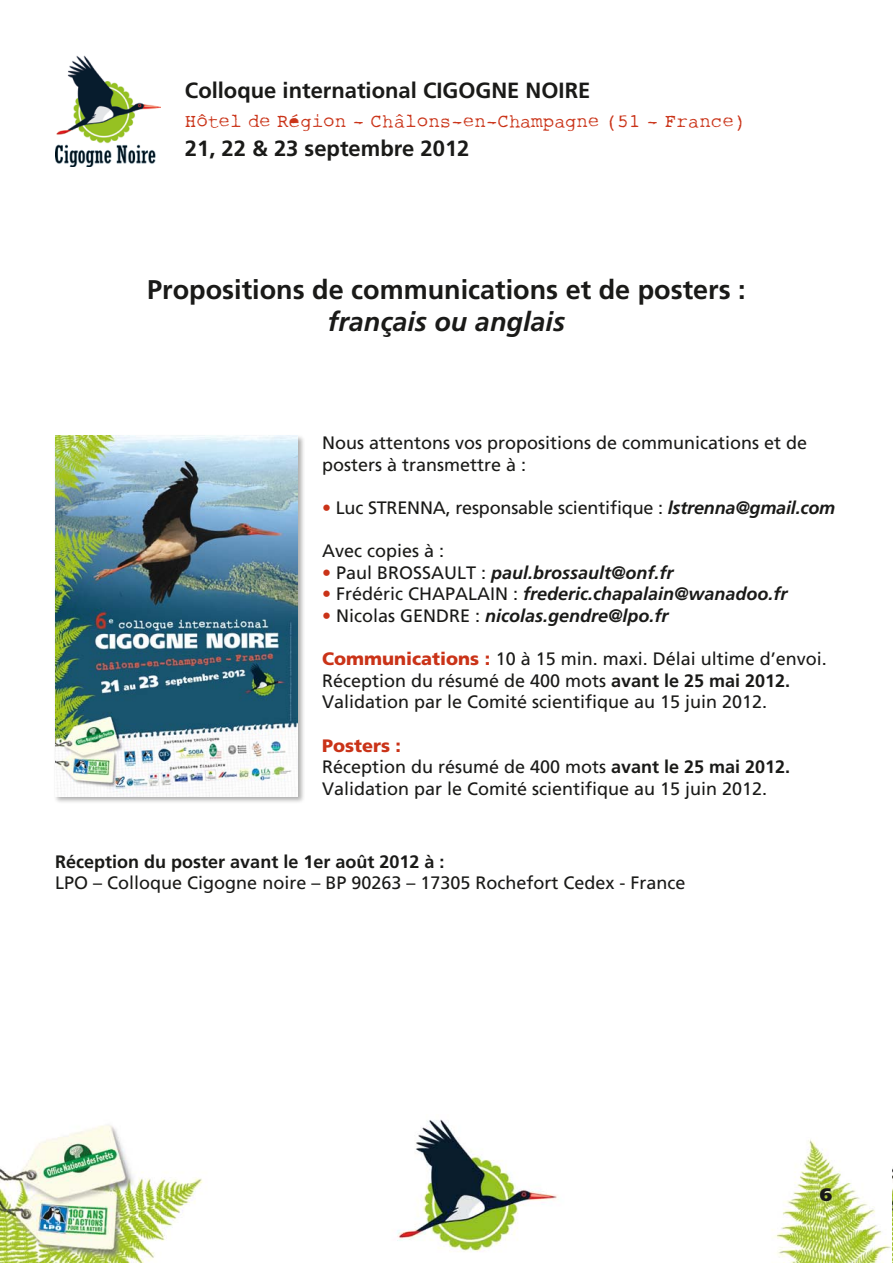
<style>
.page{position:relative;width:893px;height:1263px;background:#fff}
.page>*{position:absolute;margin:0;border:0;box-sizing:border-box;transform-origin:0 0}
.t1{font:700 27px "Frutiger";color:#1a1a18}
.t2{font:italic 700 27px "Frutiger";color:#1a1a18}
.t3{font:700 21.9px "Frutiger";color:#1a1a18}
.t4{font:19.2px "Rough Typewriter";color:#ca3318}
.t5{font:18px/21.6px "Frutiger";color:#1a1a18}
.t6{font:italic 700 18px "Frutiger";color:#1a1a18}
.t7{font:700 18px "Frutiger";color:#1a1a18}
.t8{font:900 18px "Frutiger";color:#1a1a18}
.s1{color:#ca3318}
.s2{font-weight:700;font-style:italic}
.s3{font-weight:400;font-style:normal;color:#ca3318}
.s4{font-weight:400;font-style:normal}
.s5{font-weight:900;color:#ca3318}
.s6{font-weight:700}
</style>
<div class="page">
<img style="left:0;top:1119px;width:893px;height:144px">
<img style="left:55px;top:55px;width:106px;height:111px">
<div style="left:54px;top:434px;width:251px;height:370px;background:#1a1a18;opacity:.35"></div>
<img style="left:55px;top:436px;width:243px;height:361px">
<p class="t3" style="left:185px;top:77px;width:407px">Colloque international Cigogne noire</p>
<p class="t4" style="left:185px;top:109px;width:562px">Hôtel de Région - Châlons-en-Champagne (51 - France)</p>
<p class="t3" style="left:185px;top:135px;width:286px">21, 22 &amp; 23 septembre 2012</p>
<h1 class="t1" style="left:147px;top:274px;width:600px">Propositions de communications et de posters :</h1>
<h1 class="t2" style="left:328px;top:306px;width:239px">français ou anglais</h1>
<p class="t5" style="left:322px;top:432px;width:487px">Nous attentons vos propositions de communications et de posters à transmettre à :</p>
<p class="t5" style="left:322px;top:497px;width:515px"><span class="s1">•</span> Luc STRENNA, responsable scientifique : <span class="s2">lstrenna@gmail.com</span></p>
<p class="t5" style="left:322px;top:540px;width:124px">Avec copies à :</p>
<p class="t6" style="left:322px;top:562px;width:353px"><span class="s3">•</span> <span class="s4">Paul BROSSAULT :</span> paul.brossault@onf.fr</p>
<p class="t6" style="left:322px;top:584px;width:467px"><span class="s3">•</span> <span class="s4">Frédéric CHAPALAIN :</span> frederic.chapalain@wanadoo.fr</p>
<p class="t6" style="left:322px;top:605px;width:348px"><span class="s3">•</span> <span class="s4">Nicolas GENDRE :</span> nicolas.gendre@lpo.fr</p>
<p class="t5" style="left:322px;top:648px;width:506px"><span class="s5">Communications :</span> 10 à 15 min. maxi. Délai ultime d’envoi.<br>Réception du résumé de 400 mots <span class="s6">avant le 25 mai 2012.<br></span>Validation par le Comité scientifique au 15 juin 2012.</p>
<p class="t5" style="left:322px;top:734px;width:470px"><span class="s5">Posters :<br></span>Réception du résumé de 400 mots <span class="s6">avant le 25 mai 2012.<br></span>Validation par le Comité scientifique au 15 juin 2012.</p>
<p class="t7" style="left:55px;top:851px;width:391px">Réception du poster avant le 1er août 2012 à :</p>
<p class="t5" style="left:55px;top:872px;width:632px">LPO – Colloque Cigogne noire – BP 90263 – 17305 Rochefort Cedex - France</p>
<p class="t8" style="left:820px;top:1183px;width:14px">6</p>
</div>
